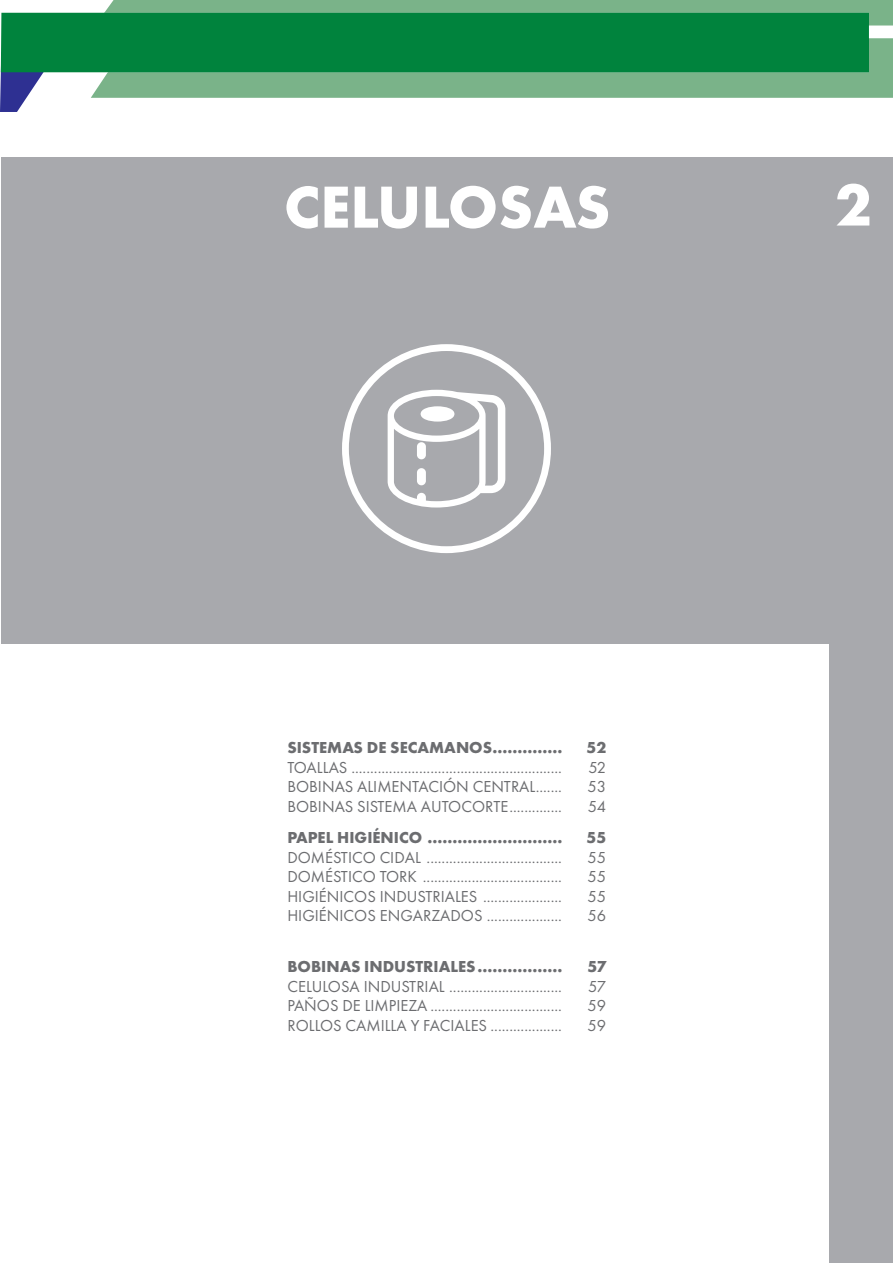
<style>
.page{position:relative;width:893px;height:1263px;background:#fff}
.page>*{position:absolute;margin:0;border:0;box-sizing:border-box;transform-origin:0 0}
.t1{font:700 61.5px "Futura PT";color:#fff}
.t2{font:16.5px "Futura PT";color:#6c6d70}
.t3{font:700 16.5px "Futura PT";color:#6c6d70}
</style>
<div class="page">
<div style="left:1px;top:157px;width:892px;height:487px;background:#a8a9ad"></div>
<div style="left:829px;top:158px;width:64px;height:1105px;background:#a8a9ad"></div>
<svg style="left:342px;top:344px;width:209px;height:209px"></svg>
<svg style="left:0;top:59px;width:57px;height:53px"></svg>
<div style="left:1px;top:13px;width:868px;height:59px;background:#00833d"></div>
<svg style="left:91px;top:38px;width:802px;height:60px;background:#78b288"></svg>
<div style="left:108px;top:38px;width:761px;height:34px;background:#00833d"></div>
<svg style="left:95px;top:0;width:798px;height:26px;background:#3f9c64"></svg>
<h1 class="t1" style="left:284px;top:167px;width:328px">CELULOSAS</h1>
<h1 class="t1" style="left:835px;top:165px;width:38px">2</h1>
<p class="t3" style="left:287px;top:737px;width:276px">SISTEMAS DE SECAMANOS ..............</p>
<p class="t3" style="left:586px;top:737px;width:21px">52</p>
<p class="t2" style="left:287px;top:757px;width:276px">TOALLAS ........................................................</p>
<p class="t2" style="left:588px;top:757px;width:19px">52</p>
<p class="t2" style="left:287px;top:777px;width:276px">BOBINAS ALIMENTACIÓN CENTRAL .......</p>
<p class="t2" style="left:588px;top:777px;width:20px">53</p>
<p class="t2" style="left:287px;top:796px;width:276px">BOBINAS SISTEMA AUTOCORTE ..............</p>
<p class="t2" style="left:588px;top:796px;width:20px">54</p>
<p class="t3" style="left:287px;top:827px;width:276px">PAPEL HIGIÉNICO ...........................</p>
<p class="t3" style="left:586px;top:827px;width:21px">55</p>
<p class="t2" style="left:287px;top:847px;width:276px">DOMÉSTICO CIDAL ....................................</p>
<p class="t2" style="left:588px;top:847px;width:20px">55</p>
<p class="t2" style="left:287px;top:867px;width:276px">DOMÉSTICO TORK .....................................</p>
<p class="t2" style="left:588px;top:867px;width:20px">55</p>
<p class="t2" style="left:287px;top:886px;width:276px">HIGIÉNICOS INDUSTRIALES .....................</p>
<p class="t2" style="left:588px;top:886px;width:20px">55</p>
<p class="t2" style="left:287px;top:906px;width:276px">HIGIÉNICOS ENGARZADOS ....................</p>
<p class="t2" style="left:588px;top:906px;width:20px">56</p>
<p class="t3" style="left:287px;top:956px;width:276px">BOBINAS INDUSTRIALES .................</p>
<p class="t3" style="left:587px;top:956px;width:20px">57</p>
<p class="t2" style="left:287px;top:976px;width:276px">CELULOSA INDUSTRIAL ..............................</p>
<p class="t2" style="left:588px;top:976px;width:20px">57</p>
<p class="t2" style="left:287px;top:996px;width:276px">PAÑOS DE LIMPIEZA ...................................</p>
<p class="t2" style="left:588px;top:996px;width:20px">59</p>
<p class="t2" style="left:287px;top:1015px;width:276px">ROLLOS CAMILLA Y FACIALES ...................</p>
<p class="t2" style="left:588px;top:1015px;width:20px">59</p>
</div>
